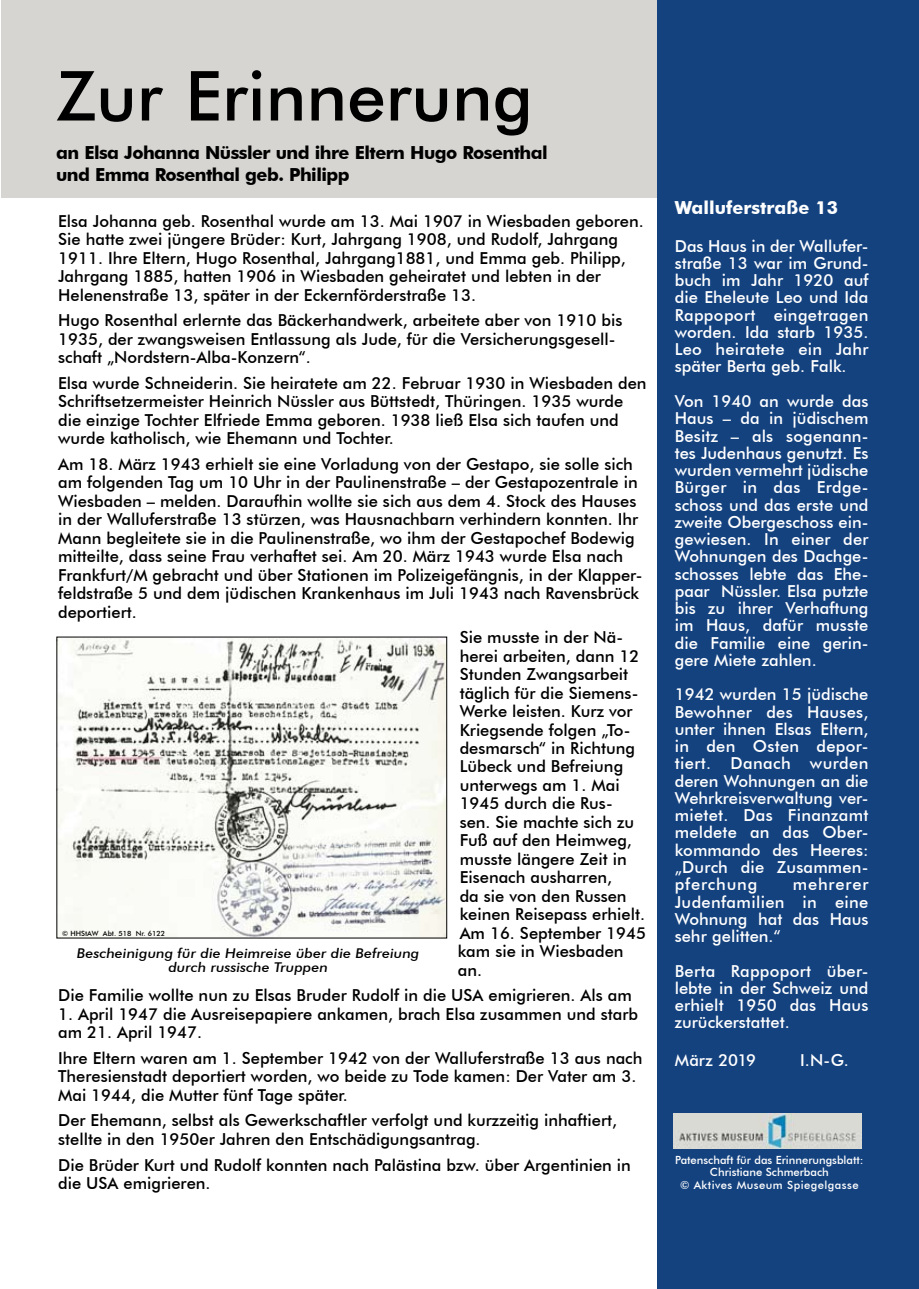
<style>
.page{position:relative;width:919px;height:1289px;background:#fff}
.page>*{position:absolute;margin:0;border:0;box-sizing:border-box;transform-origin:0 0}
.t1{font:500 69px "Futura BT";color:#000}
.t2{font:700 18px/21.6px "Futura BT";letter-spacing:-.03em;color:#000}
.t3{font:700 18px "Futura BT";color:#fff}
.t4{font:500 16.5px/18.5px "Futura BT";color:#000}
.t5{font:500 16.5px/17.2px "Futura BT";color:#fff;text-align:justify}
.t6{font:italic 500 13.5px/13.8px "Futura BT";color:#000;text-align:center;scale:1.1 1}
.t7{font:500 11.25px/11.2px "Futura BT";color:#fff;text-align:center}
.t8{font:500 11.25px "Futura BT";letter-spacing:.04em;color:#fff}
.t9{font:500 7.2px "Futura BT";color:#000}
</style>
<div class="page">
<div style="left:1px;top:0;width:677px;height:198px;background:#d6d5d2"></div>
<div style="left:657px;top:1px;width:261px;height:1287px;background:#14427f"></div>
<img style="left:673px;top:1113px;width:188px;height:35px">
<img style="left:59px;top:639px;width:386px;height:297px">
<h1 class="t1" style="left:56px;top:54px;width:478px">Zur Erinnerung</h1>
<p class="t2" style="left:56px;top:142px;width:493px">an Elsa Johanna Nüssler und ihre Eltern Hugo Rosenthal und Emma Rosenthal geb. Philipp</p>
<p class="t4" style="left:58px;top:211px;width:587px">Elsa Johanna geb. Rosenthal wurde am 13. Mai 1907 in Wiesbaden geboren.<br>Sie hatte zwei jüngere Brüder: Kurt, Jahrgang 1908, und Rudolf, Jahrgang 1911. Ihre Eltern, Hugo Rosenthal, Jahrgang1881, und Emma geb. Philipp, Jahrgang 1885, hatten 1906 in Wiesbaden geheiratet und lebten in der Helenenstraße 13, später in der Eckernförderstraße 13.</p>
<p class="t4" style="left:58px;top:311px;width:565px">Hugo Rosenthal erlernte das Bäckerhandwerk, arbeitete aber von 1910 bis<br>1935, der zwangsweisen Entlassung als Jude, für die Versicherungsgesell&shy;schaft „Nordstern-Alba-Konzern“.</p>
<p class="t4" style="left:58px;top:373px;width:590px">Elsa wurde Schneiderin. Sie heiratete am 22. Februar 1930 in Wiesbaden den Schriftsetzermeister Heinrich Nüssler aus Büttstedt, Thüringen. 1935 wurde die einzige Tochter Elfriede Emma geboren. 1938 ließ Elsa sich taufen und wurde katholisch, wie Ehemann und Tochter.</p>
<p class="t4" style="left:58px;top:454px;width:585px">Am 18. März 1943 erhielt sie eine Vorladung von der Gestapo, sie solle sich am folgenden Tag um 10 Uhr in der Paulinenstraße – der Gestapozentrale in Wiesbaden – melden. Daraufhin wollte sie sich aus dem 4. Stock des Hauses in der Walluferstraße 13 stürzen, was Hausnachbarn verhindern konnten. Ihr Mann begleitete sie in die Paulinenstraße, wo ihm der Gestapochef Bodewig mitteilte, dass seine Frau verhaftet sei. Am 20. März 1943 wurde Elsa nach Frankfurt/M gebracht und über Stationen im Polizeigefängnis, in der Klapper&shy;feldstraße 5 und dem jüdischen Krankenhaus im Juli 1943 nach Ravensbrück deportiert.</p>
<p class="t4" style="left:458px;top:628px;width:190px">Sie musste in der Nä&shy;herei arbeiten, dann 12<br>Stunden Zwangsarbeit täglich für die Siemens-<br>Werke leisten. Kurz vor<br>Kriegsende folgen „To&shy;desmarsch“ in Richtung<br>Lübeck und Befreiung unterwegs am 1. Mai<br>1945 durch die Rus-<br>sen. Sie machte sich zu<br>Fuß auf den Heimweg, musste längere Zeit in<br>Eisenach ausharren,<br>da sie von den Russen keinen Reisepass erhielt.<br>Am 16. September 1945 kam sie in Wiesbaden an.</p>
<p class="t4" style="left:58px;top:985px;width:575px">Die Familie wollte nun zu Elsas Bruder Rudolf in die USA emigrieren. Als am</p>
<p class="t4" style="left:58px;top:1004px;width:581px">1. April 1947 die Ausreisepapiere ankamen, brach Elsa zusammen und starb am 21. April 1947.</p>
<p class="t4" style="left:58px;top:1048px;width:586px">Ihre Eltern waren am 1. September 1942 von der Walluferstraße 13 aus nach<br>Theresienstadt deportiert worden, wo beide zu Tode kamen: Der Vater am 3.<br>Mai 1944, die Mutter fünf Tage später.</p>
<p class="t4" style="left:58px;top:1111px;width:560px">Der Ehemann, selbst als Gewerkschaftler verfolgt und kurzzeitig inhaftiert, stellte in den 1950er Jahren den Entschädigungsantrag.</p>
<p class="t4" style="left:58px;top:1155px;width:574px">Die Brüder Kurt und Rudolf konnten nach Palästina bzw. über Argentinien in die USA emigrieren.</p>
<p class="t9" style="left:62px;top:929px;width:104px">© HHStAW Abt. 518 Nr. 6122</p>
<p class="t6" style="left:77px;top:946px;width:313px">Bescheinigung für die Heimreise über die Befreiung durch russische Truppen</p>
<p class="t3" style="left:674px;top:197px;width:165px">Walluferstraße 13</p>
<p class="t5" style="left:674px;top:237px;width:195px">Das Haus in der Wallufer&shy;straße 13 war im Grund&shy;buch im Jahr 1920 auf die Eheleute Leo und Ida Rappoport eingetragen worden. Ida starb 1935.<br>Leo heiratete ein Jahr später Berta geb. Falk.</p>
<p class="t5" style="left:674px;top:392px;width:195px">Von 1940 an wurde das Haus – da in jüdischem Besitz – als sogenann&shy;tes Judenhaus genutzt. Es wurden vermehrt jüdische Bürger in das Erdge&shy;schoss und das erste und zweite Obergeschoss ein&shy;gewiesen. In einer der Wohnungen des Dachge&shy;schosses lebte das Ehe&shy;paar Nüssler. Elsa putzte bis zu ihrer Verhaftung im Haus, dafür musste die Familie eine gerin&shy;gere Miete zahlen.</p>
<p class="t5" style="left:674px;top:685px;width:195px">1942 wurden 15 jüdische Bewohner des Hauses, unter ihnen Elsas Eltern, in den Osten depor&shy;tiert. Danach wurden deren Wohnungen an die Wehrkreisverwaltung ver&shy;mietet. Das Finanzamt meldete an das Ober&shy;kommando des Heeres: „Durch die Zusammen&shy;pferchung</p>
<p class="t5" style="left:674px;top:875px;width:195px;text-indent:118px">mehrerer Judenfamilien in eine Wohnung hat das Haus sehr gelitten.“</p>
<p class="t5" style="left:674px;top:961px;width:195px">Berta Rappoport über&shy;lebte in der Schweiz und erhielt 1950 das Haus zurückerstattet.</p>
<p class="t5" style="left:674px;top:1051px;width:83px">März 2019</p>
<p class="t5" style="left:800px;top:1051px;width:50px">I.N-G.</p>
<p class="t7" style="left:675px;top:1154px;width:190px">Patenschaft für das Erinnerungsblatt:<br>Christiane Schmerbach</p>
<p class="t8" style="left:680px;top:1178px;width:180px">© Aktives Museum Spiegelgasse</p>
</div>
